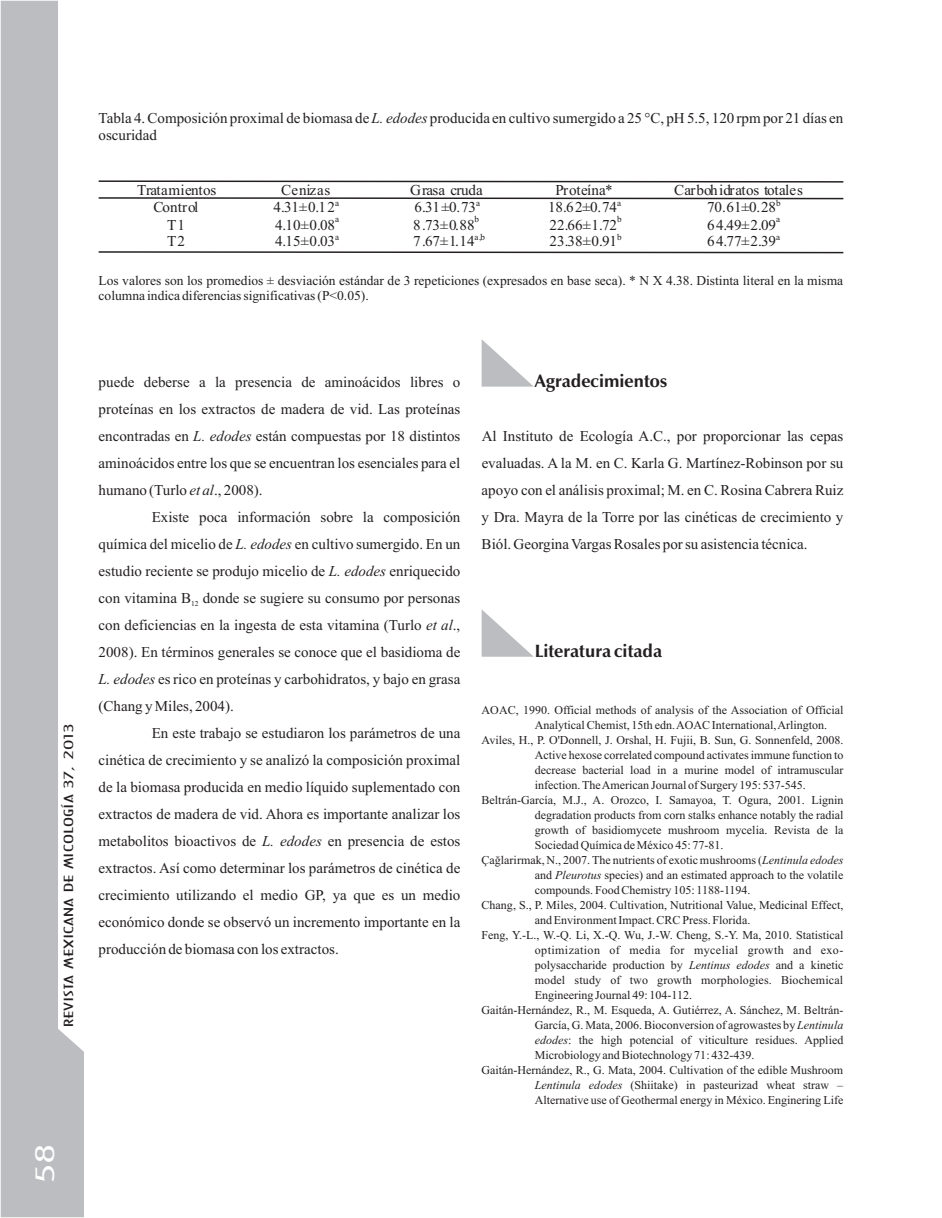
<style>
.page{position:relative;width:942px;height:1218px;background:#fff}
.page>*{position:absolute;margin:0;border:0;box-sizing:border-box;transform-origin:0 0}
.t1{font:24px "Architecture Plain";color:#fff;scale:2 1}
.t2{font:700 18px "Zapf Humanist 601 BT";color:#231f20}
.t3{font:15.15px "Times New Roman";color:#231f20}
.t4{font:15.15px "Times New Roman";letter-spacing:-.02em;color:#231f20}
.t5{font:15.15px "Times New Roman";letter-spacing:.04em;color:#231f20}
.t6{font:15px/27px "Times New Roman";color:#231f20;text-align:justify}
.t7{font:13.5px/15px "Times New Roman";color:#231f20}
.t8{font:12px "Times New Roman";color:#231f20}
.t9{font:12px "Times New Roman";letter-spacing:.035em;color:#231f20}
.t10{font:12px "Architecture Plain";color:#231f20;scale:2 1}
.t11{font:9px "Times New Roman";color:#231f20}
.t12{font:7.5px "Times New Roman";color:#231f20}
.s1{font-style:italic}
</style>
<div class="page">
<svg style="left:1px;top:1px;width:83px;height:1216px;fill:#bcbdc0"></svg>
<svg style="left:98px;top:180px;width:746px;height:3px"></svg>
<svg style="left:98px;top:197px;width:746px;height:3px"></svg>
<svg style="left:98px;top:251px;width:746px;height:3px"></svg>
<svg style="left:481px;top:609px;width:52px;height:47px"></svg>
<svg style="left:481px;top:339px;width:52px;height:47px"></svg>
<p class="t6" style="left:99px;top:111px;width:746px;line-height:16.6px">Tabla 4. Composición proximal de biomasa de <span class="s1">L. edodes</span> producida en cultivo sumergido a 25 °C, pH 5.5, 120 rpm por 21 días en oscuridad</p>
<p class="t3" style="left:137px;top:185px;width:81px">Tratamientos</p>
<p class="t5" style="left:281px;top:185px;width:51px">Cenizas</p>
<p class="t4" style="left:410px;top:185px;width:74px">Grasa cruda</p>
<p class="t3" style="left:555px;top:185px;width:58px">Proteína*</p>
<p class="t3" style="left:673px;top:185px;width:130px">Carbohidratos totales</p>
<p class="t3" style="left:153px;top:201px;width:46px">Control</p>
<p class="t3" style="left:273px;top:201px;width:67px">4.31±0.12<sup>a</sup></p>
<p class="t3" style="left:414px;top:201px;width:67px">6.31±0.73<sup>a</sup></p>
<p class="t3" style="left:548px;top:201px;width:74px">18.62±0.74<sup>a</sup></p>
<p class="t3" style="left:706px;top:201px;width:75px">70.61±0.28<sup>b</sup></p>
<p class="t3" style="left:167px;top:219px;width:20px">T1</p>
<p class="t3" style="left:275px;top:219px;width:62px">4.10±0.08</p>
<p class="t11" style="left:335px;top:216px;width:6px">a</p>
<p class="t3" style="left:413px;top:219px;width:63px">8.73±0.88</p>
<p class="t11" style="left:474px;top:216px;width:6px">b</p>
<p class="t11" style="left:617px;top:216px;width:6px">b</p>
<p class="t3" style="left:706px;top:219px;width:71px">64.49±2.09</p>
<p class="t11" style="left:775px;top:216px;width:6px">a</p>
<p class="t3" style="left:549px;top:219px;width:69px">22.66±1.72</p>
<p class="t3" style="left:167px;top:236px;width:20px">T2</p>
<p class="t3" style="left:275px;top:236px;width:65px">4.15±0.03<sup>a</sup></p>
<p class="t3" style="left:413px;top:236px;width:73px">7.67±1.14<sup>a,b</sup></p>
<p class="t3" style="left:549px;top:236px;width:73px">23.38±0.91<sup>b</sup></p>
<p class="t3" style="left:706px;top:236px;width:74px">64.77±2.39<sup>a</sup></p>
<p class="t7" style="left:99px;top:274px;width:745px">Los valores son los promedios ± desviación estándar de 3 repeticiones (expresados en base seca). * N X 4.38. Distinta literal en la misma columna indica diferencias significativas (P&lt;0.05).</p>
<p class="t10" style="left:63px;top:1027px;width:153px;rotate:-90deg">REVISTA MEXICANA DE MICOLOGÍA 37, 2013</p>
<h1 class="t1" style="left:34px;top:1183px;width:21px;rotate:-90deg">58</h1>
<p class="t6" style="left:99px;top:369px;width:363px">puede deberse a la presencia de aminoácidos libres o proteínas en los extractos de madera de vid. Las proteínas encontradas en <span class="s1">L. edodes</span> están compuestas por 18 distintos aminoácidos entre los que se encuentran los esenciales para el humano (Turlo <span class="s1">et al</span>., 2008).</p>
<p class="t6" style="left:99px;top:504px;width:363px;text-indent:53px">Existe poca información sobre la composición química del micelio de <span class="s1">L. edodes</span> en cultivo sumergido. En un estudio reciente se produjo micelio de <span class="s1">L. edodes</span> enriquecido con vitamina B donde se sugiere su consumo por personas</p>
<p class="t12" style="left:191px;top:600px;width:9px">12</p>
<p class="t6" style="left:99px;top:612px;width:363px">con deficiencias en la ingesta de esta vitamina (Turlo <span class="s1">et al</span>., 2008). En términos generales se conoce que el basidioma de <span class="s1">L. edodes</span> es rico en proteínas y carbohidratos, y bajo en grasa (Chang y Miles, 2004).</p>
<p class="t6" style="left:99px;top:720px;width:363px;text-indent:53px">En este trabajo se estudiaron los parámetros de una cinética de crecimiento y se analizó la composición proximal de la biomasa producida en medio líquido suplementado con extractos de madera de vid. Ahora es importante analizar los metabolitos bioactivos de <span class="s1">L. edodes</span> en presencia de estos extractos. Así como determinar los parámetros de cinética de crecimiento utilizando el medio GP, ya que es un medio económico donde se observó un incremento importante en la producción de biomasa con los extractos.</p>
<p class="t2" style="left:534px;top:373px;width:134px">Agradecimientos</p>
<p class="t6" style="left:481px;top:423px;width:363px">Al Instituto de Ecología A.C., por proporcionar las cepas evaluadas. A la M. en C. Karla G. Martínez-Robinson por su apoyo con el análisis proximal; M. en C. Rosina Cabrera Ruiz y Dra. Mayra de la Torre por las cinéticas de crecimiento y Biól. Georgina Vargas Rosales por su asistencia técnica.</p>
<p class="t2" style="left:534px;top:643px;width:129px">Literatura citada</p>
<p class="t8" style="left:481px;top:705px;width:363px">AOAC, 1990. Official methods of analysis of the Association of Official</p>
<p class="t8" style="left:534px;top:720px;width:294px">Analytical Chemist, 15th edn. AOAC International, Arlington.</p>
<p class="t8" style="left:481px;top:735px;width:363px">Aviles, H., P. O'Donnell, J. Orshal, H. Fujii, B. Sun, G. Sonnenfeld, 2008.</p>
<p class="t8" style="left:534px;top:750px;width:310px">Active hexose correlated compound activates immune function to</p>
<p class="t8" style="left:534px;top:765px;width:310px">decrease bacterial load in a murine model of intramuscular</p>
<p class="t8" style="left:534px;top:780px;width:272px">infection. The American Journal of Surgery 195: 537-545.</p>
<p class="t8" style="left:481px;top:795px;width:363px">Beltrán-García, M.J., A. Orozco, I. Samayoa, T. Ogura, 2001. Lignin</p>
<p class="t8" style="left:534px;top:810px;width:310px">degradation products from corn stalks enhance notably the radial</p>
<p class="t8" style="left:534px;top:825px;width:310px">growth of basidiomycete mushroom mycelia. Revista de la</p>
<p class="t8" style="left:534px;top:840px;width:190px">Sociedad Química de México 45: 77-81.</p>
<p class="t8" style="left:481px;top:855px;width:363px">Çaðlarirmak, N., 2007. The nutrients of exotic mushrooms (<span class="s1">Lentinula edodes</span></p>
<p class="t8" style="left:534px;top:870px;width:310px">and <span class="s1">Pleurotus</span> species) and an estimated approach to the volatile</p>
<p class="t8" style="left:534px;top:885px;width:217px">compounds. Food Chemistry 105: 1188-1194.</p>
<p class="t8" style="left:481px;top:900px;width:363px">Chang, S., P. Miles, 2004. Cultivation, Nutritional Value, Medicinal Effect,</p>
<p class="t8" style="left:534px;top:915px;width:217px">and Environment Impact. CRC Press. Florida.</p>
<p class="t8" style="left:481px;top:930px;width:363px">Feng, Y.-L., W.-Q. Li, X.-Q. Wu, J.-W. Cheng, S.-Y. Ma, 2010. Statistical</p>
<p class="t9" style="left:534px;top:945px;width:310px">optimization of media for mycelial growth and exo-</p>
<p class="t8" style="left:534px;top:960px;width:310px">polysaccharide production by <span class="s1">Lentinus edodes</span> and a kinetic</p>
<p class="t8" style="left:534px;top:975px;width:310px">model study of two growth morphologies. Biochemical</p>
<p class="t8" style="left:534px;top:990px;width:159px">Engineering Journal 49: 104-112.</p>
<p class="t8" style="left:481px;top:1005px;width:363px">Gaitán-Hernández, R., M. Esqueda, A. Gutiérrez, A. Sánchez, M. Beltrán-</p>
<p class="t8" style="left:534px;top:1020px;width:310px">García, G. Mata, 2006. Bioconversion of agrowastes by <span class="s1">Lentinula</span></p>
<p class="t8" style="left:534px;top:1035px;width:310px"><span class="s1">edodes</span>: the high potencial of viticulture residues. Applied</p>
<p class="t8" style="left:534px;top:1050px;width:221px">Microbiology and Biotechnology 71: 432-439.</p>
<p class="t8" style="left:481px;top:1065px;width:363px">Gaitán-Hernández, R., G. Mata, 2004. Cultivation of the edible Mushroom</p>
<p class="t8" style="left:534px;top:1080px;width:310px"><span class="s1">Lentinula edodes</span> (Shiitake) in pasteurizad wheat straw –</p>
<p class="t8" style="left:534px;top:1095px;width:310px">Alternative use of Geothermal energy in México. Enginering Life</p>
</div>
